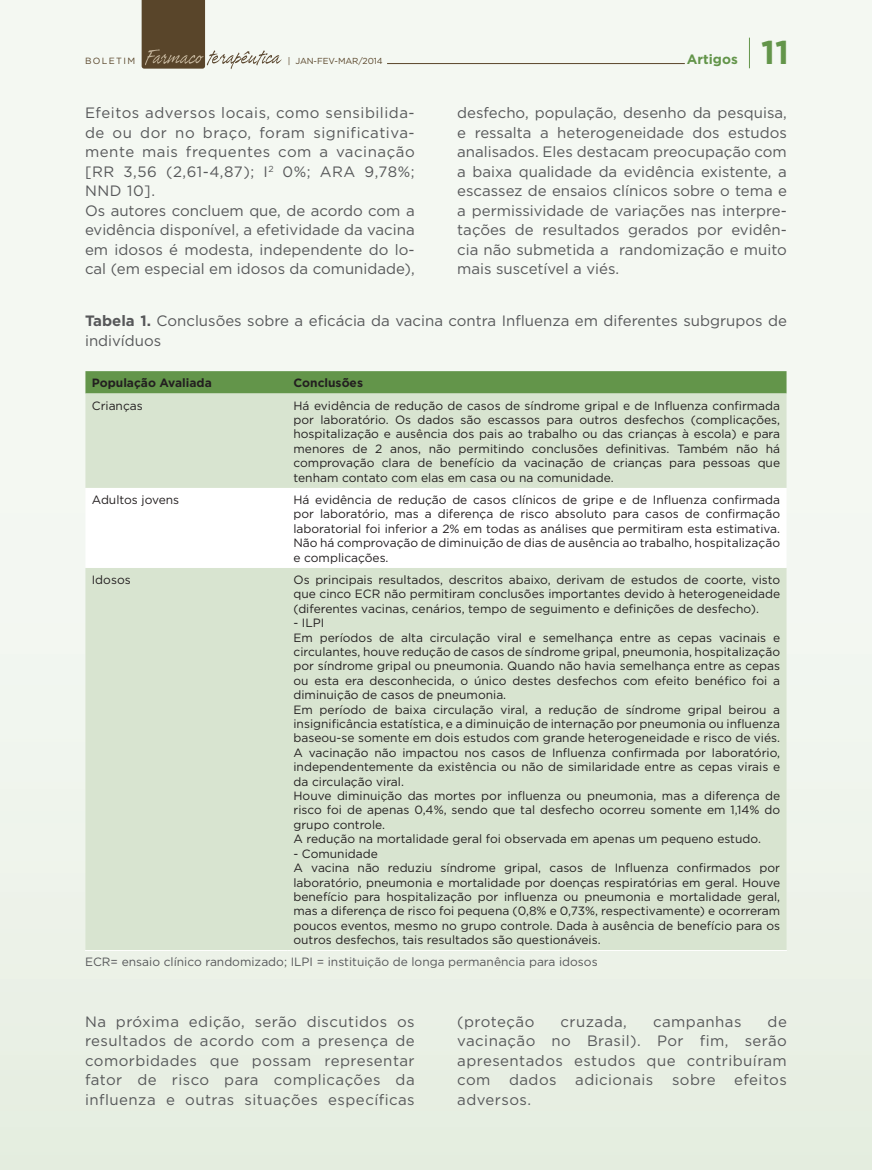
<style>
.page{position:relative;width:872px;height:1170px;background:#fff}
.page>*{position:absolute;margin:0;border:0;box-sizing:border-box;transform-origin:0 0}
.t1{font:700 33px "Gotham";color:#63954a}
.t2{font:15px/19.5px "Gotham";color:#57585a;text-align:justify}
.t3{font:15px "Gotham";letter-spacing:.03em;color:#57585a}
.t4{font:700 13.5px "Gotham";color:#63954a}
.t5{font:12px/14.4px "Gotham";color:#231f20;text-align:justify}
.t6{font:12px "Gotham";color:#57585a}
.t7{font:700 12px "Gotham";color:#231f20}
.t8{font:9px "Gotham";letter-spacing:.15em;color:#59452a}
.t9{font:8.7px "Gotham";letter-spacing:-.01em;color:#59452a}
.s1{font-weight:700}
</style>
<div class="page">
<div style="left:0;top:0;width:872px;height:1169px;background:linear-gradient(to right,#f0f5ed,#f0f5ed)"></div>
<svg style="left:142px;top:0;width:140px;height:69px"></svg>
<hr style="left:749px;top:38px;width:1px;height:30px;background:#63954a">
<hr style="left:387px;top:63px;width:298px;height:1px;background:#59452a">
<div style="left:85px;top:371px;width:701px;height:22px;background:#63954a"></div>
<div style="left:85px;top:393px;width:701px;height:557px;background:#d8e4d0"></div>
<svg style="left:85px;top:488px;width:701px;height:80px"></svg>
<hr style="left:85px;top:950px;width:202px;height:1px;background:#fff">
<hr style="left:287px;top:950px;width:500px;height:1px;background:#fff">
<p class="t8" style="left:85px;top:55px;width:52px">BOLETIM</p>
<p class="t9" style="left:288px;top:55px;width:96px">| JAN-FEV-MAR/2014</p>
<p class="t4" style="left:687px;top:50px;width:52px">Artigos</p>
<h1 class="t1" style="left:761px;top:30px;width:29px">11</h1>
<p class="t2" style="left:85px;top:103px;width:331px;text-align:left">Efeitos adversos locais, como sensibilida&shy;de ou dor no braço, foram significativa&shy;mente mais frequentes com a vacinação [RR 3,56 (2,61-4,87); I<sup>2</sup> 0%; ARA 9,78%; NND 10].<br>Os autores concluem que, de acordo com a evidência disponível, a efetividade da vacina em idosos é modesta, independente do lo&shy;cal (em especial em idosos da comunidade),</p>
<p class="t2" style="left:457px;top:103px;width:331px">desfecho, população, desenho da pesquisa, e ressalta a heterogeneidade dos estudos analisados. Eles destacam preocupação com a baixa qualidade da evidência existente, a escassez de ensaios clínicos sobre o tema e a permissividade de variações nas interpre&shy;tações de resultados gerados por evidên&shy;cia não submetida a randomização e muito mais suscetível a viés.</p>
<p class="t2" style="left:85px;top:311px;width:703px"><span class="s1">Tabela 1.</span> Conclusões sobre a eficácia da vacina contra Influenza em diferentes subgrupos de indivíduos</p>
<p class="t7" style="left:92px;top:375px;width:121px">População Avaliada</p>
<p class="t7" style="left:293px;top:375px;width:71px">Conclusões</p>
<p class="t5" style="left:92px;top:398px;width:52px">Crianças</p>
<p class="t5" style="left:293px;top:398px;width:488px">Há evidência de redução de casos de síndrome gripal e de Influenza confirmada por laboratório. Os dados são escassos para outros desfechos (complicações, hospitalização e ausência dos pais ao trabalho ou das crianças à escola) e para menores de 2 anos, não permitindo conclusões definitivas. Também não há comprovação clara de benefício da vacinação de crianças para pessoas que tenham contato com elas em casa ou na comunidade.</p>
<p class="t5" style="left:92px;top:492px;width:89px">Adultos jovens</p>
<p class="t5" style="left:293px;top:492px;width:488px">Há evidência de redução de casos clínicos de gripe e de Influenza confirmada por laboratório, mas a diferença de risco absoluto para casos de confirmação laboratorial foi inferior a 2% em todas as análises que permitiram esta estimativa.<br>Não há comprovação de diminuição de dias de ausência ao trabalho, hospitalização e complicações.</p>
<p class="t5" style="left:92px;top:572px;width:40px">Idosos</p>
<p class="t5" style="left:293px;top:572px;width:488px">Os principais resultados, descritos abaixo, derivam de estudos de coorte, visto que cinco ECR não permitiram conclusões importantes devido à heterogeneidade (diferentes vacinas, cenários, tempo de seguimento e definições de desfecho).</p>
<p class="t5" style="left:293px;top:615px;width:488px;text-align:left">- ILPI<br>Em períodos de alta circulação viral e semelhança entre as cepas vacinais e circulantes, houve redução de casos de síndrome gripal, pneumonia, hospitalização por síndrome gripal ou pneumonia. Quando não havia semelhança entre as cepas ou esta era desconhecida, o único destes desfechos com efeito benéfico foi a diminuição de casos de pneumonia.<br>Em período de baixa circulação viral, a redução de síndrome gripal beirou a insignificância estatística, e a diminuição de internação por pneumonia ou influenza baseou-se somente em dois estudos com grande heterogeneidade e risco de viés.<br>A vacinação não impactou nos casos de Influenza confirmada por laboratório, independentemente da existência ou não de similaridade entre as cepas virais e da circulação viral.<br>Houve diminuição das mortes por influenza ou pneumonia, mas a diferença de risco foi de apenas 0,4%, sendo que tal desfecho ocorreu somente em 1,14% do grupo controle.<br>A redução na mortalidade geral foi observada em apenas um pequeno estudo.</p>
<p class="t5" style="left:293px;top:845px;width:488px;text-align:left">- Comunidade<br>A vacina não reduziu síndrome gripal, casos de Influenza confirmados por laboratório, pneumonia e mortalidade por doenças respiratórias em geral. Houve benefício para hospitalização por influenza ou pneumonia e mortalidade geral, mas a diferença de risco foi pequena (0,8% e 0,73%, respectivamente) e ocorreram poucos eventos, mesmo no grupo controle. Dada à ausência de benefício para os outros desfechos, tais resultados são questionáveis.</p>
<p class="t6" style="left:85px;top:953px;width:514px">ECR= ensaio clínico randomizado; ILPI = instituição de longa permanência para idosos</p>
<p class="t2" style="left:85px;top:1011px;width:331px">Na próxima edição, serão discutidos os resultados de acordo com a presença de comorbidades que possam representar fator de risco para complicações da influenza e outras situações específicas</p>
<p class="t3" style="left:457px;top:1011px;width:79px">(proteção</p>
<p class="t3" style="left:560px;top:1011px;width:68px">cruzada,</p>
<p class="t3" style="left:653px;top:1011px;width:90px">campanhas</p>
<p class="t2" style="left:457px;top:1011px;width:331px;text-indent:310px">de vacinação no Brasil). Por fim, serão apresentados estudos que contribuíram com dados adicionais sobre efeitos adversos.</p>
</div>
